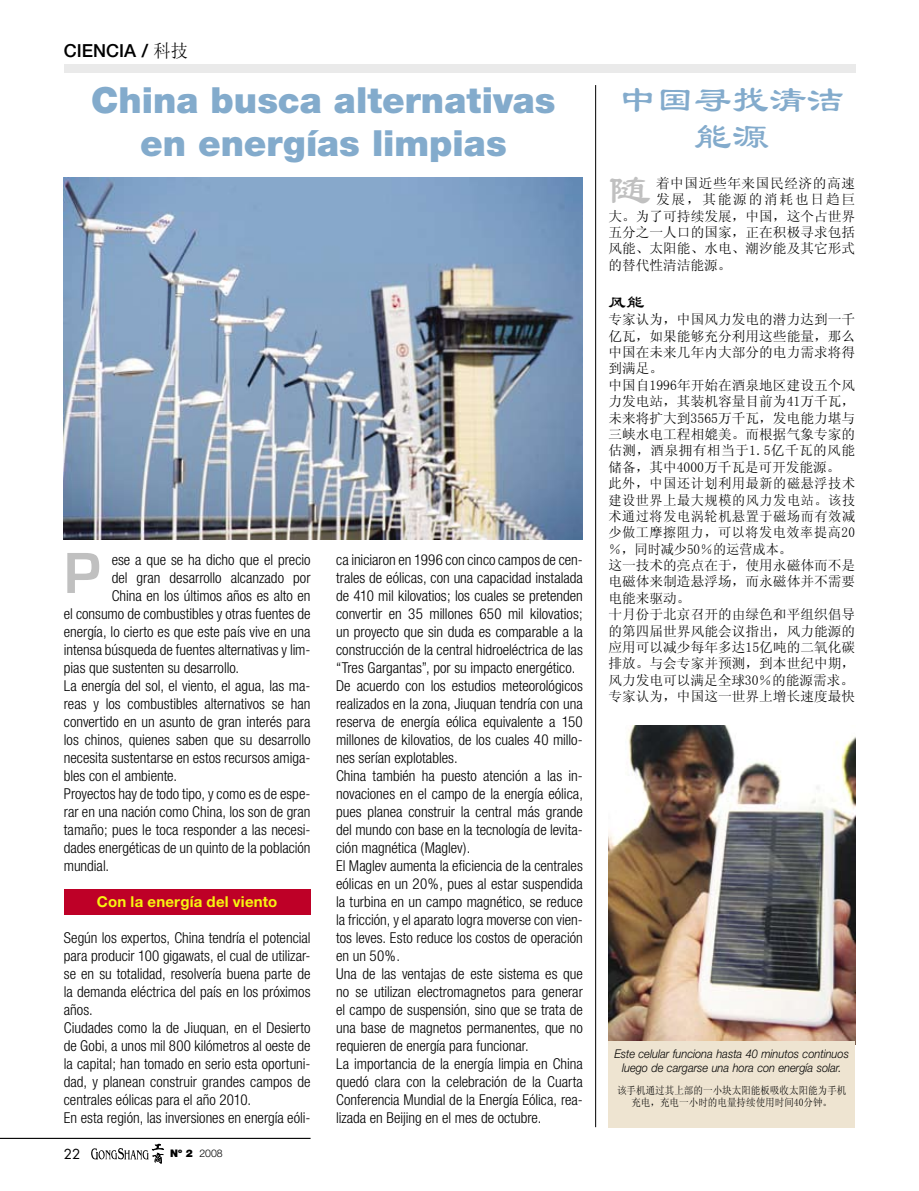
<style>
.page{position:relative;width:919px;height:1191px;background:#fff}
.page>*{position:absolute;margin:0;border:0;box-sizing:border-box;transform-origin:0 0}
.t1{font:700 60px "Eurostile";color:#c0c0c0}
.t2{font:42px "Li Su";color:#c0c0c0}
.t3{font:37.5px/37.5px "Li Su";color:#83abcc;text-align:center}
.t4{font:900 36px/43.2px "Helvetica Neue";color:#83abcc;text-align:center}
.t5{font:500 18px "Helvetica Neue";color:#000}
.t6{font:18px "Sim Sun";color:#000;scale:.95 1}
.t7{font:18px "Li Su";color:#000}
.t8{font:300 condensed 15px/18px "Helvetica Neue";color:#000}
.t9{font:700 15px "Helvetica Neue";letter-spacing:.015em;color:#f7f410}
.t10{font:13.65px/16.4px "Sim Sun";letter-spacing:.005em;color:#000}
.t11{font:13.65px "Sim Sun";letter-spacing:.045em;color:#000}
.t12{font:13.65px "Sim Sun";letter-spacing:.13em;color:#000}
.t13{font:13.5px "Futura";color:#000}
.t14{font:italic 300 12px/14.4px "Helvetica Neue";color:#000;text-align:center;scale:.92 1}
.t15{font:10.5px/12.6px "Sim Sun";color:#000;text-align:center;scale:.91 1}
.t16{font:300 10.5px "Helvetica Neue";color:#000}
.s1{font-family:"Helvetica Neue";font-weight:500}
.s2{font-weight:900}
</style>
<div class="page">
<hr style="left:0;top:1137px;width:310px;height:2px;background:#000">
<svg style="left:91px;top:1143px;width:73px;height:20px"></svg>
<div style="left:64px;top:889px;width:246px;height:25px;background:#be0027"></div>
<img style="left:64px;top:178px;width:519px;height:361px">
<div style="left:64px;top:64px;width:791px;height:8px;background:#eaeaea"></div>
<hr style="left:595px;top:85px;width:1px;height:1042px;background:#000">
<img style="left:608px;top:726px;width:247px;height:315px">
<div style="left:608px;top:1041px;width:247px;height:86px;background:#eee4d1"></div>
<p class="t5" style="left:64px;top:39px;width:12px">CIENCIA</p>
<p class="t6" style="left:142px;top:41px;width:50px"><span class="s1">/</span> 科技</p>
<h3 class="t4" style="left:91px;top:78px;width:466px">China busca alternativas en energías limpias</h3>
<h1 class="t1" style="left:64px;top:540px;width:33px">P</h1>
<p class="t8" style="left:112px;top:550px;width:200px">ese a que se ha dicho que el precio</p>
<p class="t8" style="left:112px;top:568px;width:200px">del gran desarrollo alcanzado por</p>
<p class="t8" style="left:112px;top:586px;width:200px">China en los últimos años es alto en</p>
<p class="t8" style="left:64px;top:604px;width:248px">el consumo de combustibles y otras fuentes de</p>
<p class="t8" style="left:64px;top:622px;width:248px">energía, lo cierto es que este país vive en una</p>
<p class="t8" style="left:64px;top:640px;width:248px">intensa búsqueda de fuentes alternativas y lim-</p>
<p class="t8" style="left:64px;top:658px;width:177px">pias que sustenten su desarrollo.</p>
<p class="t8" style="left:64px;top:676px;width:248px">La energía del sol, el viento, el agua, las ma-</p>
<p class="t8" style="left:64px;top:694px;width:248px">reas y los combustibles alternativos se han</p>
<p class="t8" style="left:64px;top:712px;width:248px">convertido en un asunto de gran interés para</p>
<p class="t8" style="left:64px;top:730px;width:248px">los chinos, quienes saben que su desarrollo</p>
<p class="t8" style="left:64px;top:748px;width:248px">necesita sustentarse en estos recursos amiga-</p>
<p class="t8" style="left:64px;top:766px;width:115px">bles con el ambiente.</p>
<p class="t8" style="left:64px;top:784px;width:248px">Proyectos hay de todo tipo, y como es de espe-</p>
<p class="t8" style="left:64px;top:802px;width:248px">rar en una nación como China, los son de gran</p>
<p class="t8" style="left:64px;top:820px;width:248px">tamaño; pues le toca responder a las necesi-</p>
<p class="t8" style="left:64px;top:838px;width:248px">dades energéticas de un quinto de la población</p>
<p class="t8" style="left:64px;top:856px;width:47px">mundial.</p>
<p class="t9" style="left:97px;top:892px;width:182px">Con la energía del viento</p>
<p class="t8" style="left:64px;top:928px;width:248px">Según los expertos, China tendría el potencial para producir 100 gigawats, el cual de utilizar&shy;se en su totalidad, resolvería buena parte de la demanda eléctrica del país en los próximos años.<br>Ciudades como la de Jiuquan, en el Desierto de Gobi, a unos mil 800 kilómetros al oeste de la capital; han tomado en serio esta oportuni&shy;dad, y planean construir grandes campos de centrales eólicas para el año 2010.<br>En esta región, las inversiones en energía eóli-</p>
<p class="t13" style="left:64px;top:1144px;width:18px">22</p>
<p class="t16" style="left:170px;top:1146px;width:54px"><span class="s2">Nº 2</span> 2008</p>
<p class="t8" style="left:336px;top:550px;width:248px">ca iniciaron en 1996 con cinco campos de cen&shy;trales de eólicas, con una capacidad instalada de 410 mil kilovatios; los cuales se pretenden convertir en 35 millones 650 mil kilovatios; un proyecto que sin duda es comparable a la construcción de la central hidroeléctrica de las “Tres Gargantas”, por su impacto energético.<br>De acuerdo con los estudios meteorológicos realizados en la zona, Jiuquan tendría con una reserva de energía eólica equivalente a 150 millones de kilovatios, de los cuales 40 millo&shy;nes serían explotables.<br>China también ha puesto atención a las in&shy;novaciones en el campo de la energía eólica, pues planea construir la central más grande del mundo con base en la tecnología de levita&shy;ción magnética (Maglev).<br>El Maglev aumenta la eficiencia de la centrales eólicas en un 20%, pues al estar suspendida la turbina en un campo magnético, se reduce la fricción, y el aparato logra moverse con vien&shy;tos leves. Esto reduce los costos de operación en un 50%.<br>Una de las ventajas de este sistema es que no se utilizan electromagnetos para generar el campo de suspensión, sino que se trata de una base de magnetos permanentes, que no requieren de energía para funcionar.<br>La importancia de la energía limpia en China quedó clara con la celebración de la Cuarta Conferencia Mundial de la Energía Eólica, rea&shy;lizada en Beijing en el mes de octubre.</p>
<h3 class="t3" style="left:619px;top:81px;width:226px">中国寻找清洁能源</h3>
<h2 class="t2" style="left:608px;top:168px;width:43px">随</h2>
<p class="t11" style="left:656px;top:176px;width:200px">着中国近些年来国民经济的高速</p>
<p class="t12" style="left:656px;top:193px;width:200px">发展，其能源的消耗也日趋巨</p>
<p class="t10" style="left:608px;top:208px;width:248px">大。为了可持续发展，中国，这个占世界</p>
<p class="t10" style="left:608px;top:224px;width:248px">五分之一人口的国家，正在积极寻求包括</p>
<p class="t10" style="left:608px;top:240px;width:248px">风能、太阳能、水电、潮汐能及其它形式</p>
<p class="t10" style="left:608px;top:257px;width:124px">的替代性清洁能源。</p>
<p class="t7" style="left:608px;top:292px;width:37px">风能</p>
<p class="t10" style="left:608px;top:311px;width:248px">专家认为，中国风力发电的潜力达到一千亿瓦，如果能够充分利用这些能量，那么中国在未来几年内大部分的电力需求将得到满足。<br>中国自1996年开始在酒泉地区建设五个风力发电站，其装机容量目前为41万千瓦，未来将扩大到3565万千瓦，发电能力堪与三峡水电工程相媲美。而根据气象专家的估测，酒泉拥有相当于1.5亿千瓦的风能储备，其中4000万千瓦是可开发能源。此外，中国还计划利用最新的磁悬浮技术建设世界上最大规模的风力发电站。该技术通过将发电涡轮机悬置于磁场而有效减少做工摩擦阻力，可以将发电效率提高20％，同时减少50％的运营成本。<br>这一技术的亮点在于，使用永磁体而不是电磁体来制造悬浮场，而永磁体并不需要电能来驱动。<br>十月份于北京召开的由绿色和平组织倡导的第四届世界风能会议指出，风力能源的应用可以减少每年多达15亿吨的二氧化碳排放。与会专家并预测，到本世纪中期，风力发电可以满足全球30％的能源需求。专家认为，中国这一世界上增长速度最快</p>
<p class="t14" style="left:614px;top:1046px;width:256px">Este celular funciona hasta 40 minutos continuos luego de cargarse una hora con energía solar.</p>
<p class="t15" style="left:617px;top:1083px;width:253px">该手机通过其上部的一小块太阳能板吸收太阳能为手机充电，充电一小时的电量持续使用时间40分钟。</p>
</div>
